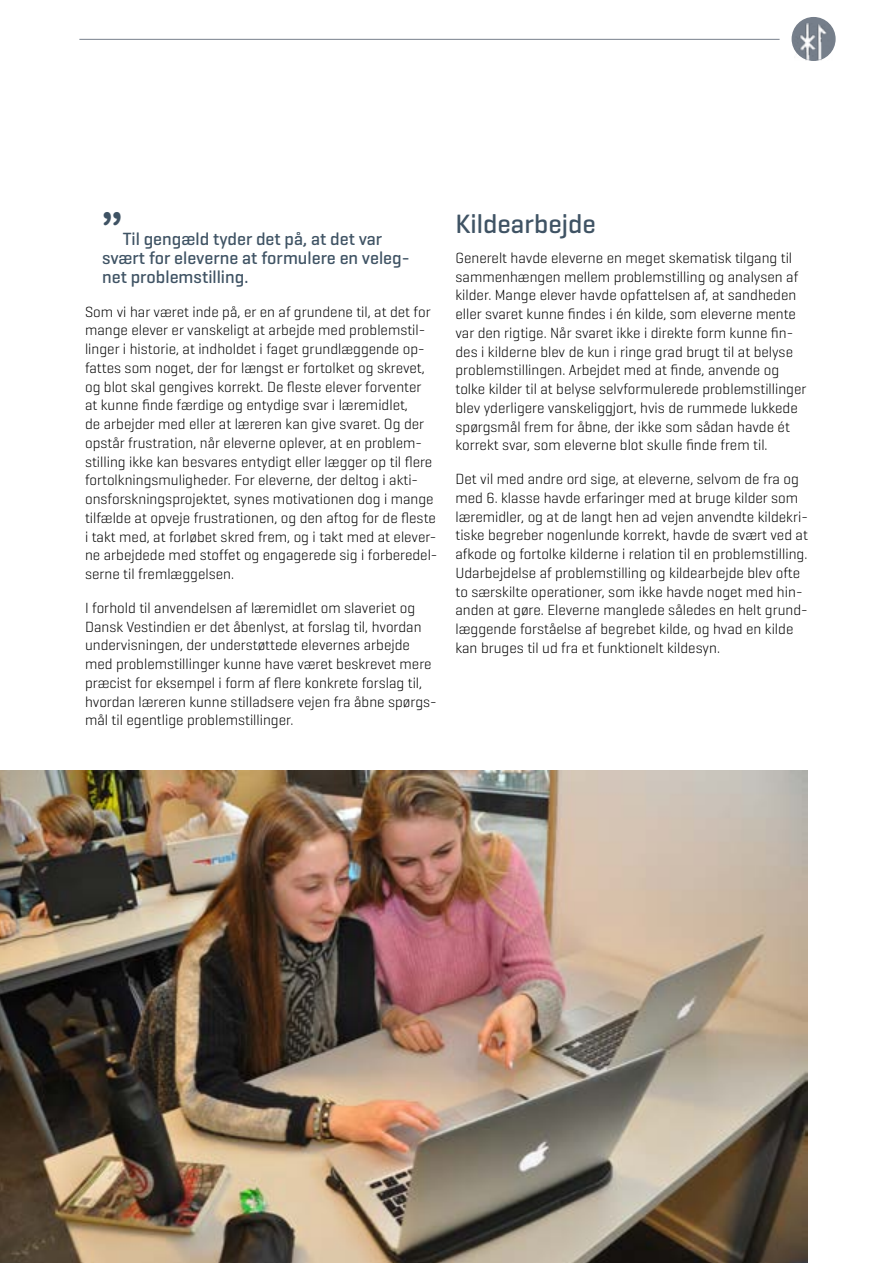
<style>
.page{position:relative;width:893px;height:1263px;background:#fff}
.page>*{position:absolute;margin:0;border:0;box-sizing:border-box;transform-origin:0 0}
.t1{font:45px "Arial Rounded MT Bold";color:#3f5364}
.t2{font:500 27px "Geogrotesque";color:#3f5364}
.t3{font:500 18px/18.8px "Geogrotesque";color:#3f5364}
.t4{font:300 15px/18.8px "Geogrotesque";color:#000}
</style>
<div class="page">
<hr style="left:79px;top:39px;width:701px;height:1px;background:#767f8b">
<div style="left:792px;top:18px;width:43px;height:42px;background:#767f8b;border-radius:50%"></div>
<div style="left:792px;top:17px;width:44px;height:44px;border:2px solid #767f8b;border-radius:50%"></div>
<img style="left:795px;top:23px;width:37px;height:38px">
<img style="left:0;top:770px;width:808px;height:493px">
<h1 class="t1" style="left:102px;top:203px;width:22px">”</h1>
<p class="t3" style="left:102px;top:229px;width:309px;text-indent:21px">Til gengæld tyder det på, at det var svært for eleverne at formulere en veleg&shy;net problemstilling.</p>
<p class="t4" style="left:85px;top:302px;width:354px">Som vi har været inde på, er en af grundene til, at det for mange elever er vanskeligt at arbejde med problemstil&shy;linger i historie, at indholdet i faget grundlæggende op&shy;fattes som noget, der for længst er fortolket og skrevet, og blot skal gengives korrekt. De fleste elever forventer at kunne finde færdige og entydige svar i læremidlet,<br>de arbejder med eller at læreren kan give svaret. Og der opstår frustration, når eleverne oplever, at en problem&shy;stilling ikke kan besvares entydigt eller lægger op til flere fortolkningsmuligheder. For eleverne, der deltog i akti&shy;onsforskningsprojektet, synes motivationen dog i mange tilfælde at opveje frustrationen, og den aftog for de fleste i takt med, at forløbet skred frem, og i takt med at elever&shy;ne arbejdede med stoffet og engagerede sig i forberedel&shy;serne til fremlæggelsen.</p>
<p class="t4" style="left:85px;top:598px;width:353px">I forhold til anvendelsen af læremidlet om slaveriet og Dansk Vestindien er det åbenlyst, at forslag til, hvordan undervisningen, der understøttede elevernes arbejde med problemstillinger kunne have været beskrevet mere præcist for eksempel i form af flere konkrete forslag til, hvordan læreren kunne stilladsere vejen fra åbne spørgs&shy;mål til egentlige problemstillinger.</p>
<h2 class="t2" style="left:455px;top:207px;width:142px">Kildearbejde</h2>
<p class="t4" style="left:455px;top:248px;width:352px">Generelt havde eleverne en meget skematisk tilgang til sammenhængen mellem problemstilling og analysen af kilder. Mange elever havde opfattelsen af, at sandheden eller svaret kunne findes i én kilde, som eleverne mente var den rigtige. Når svaret ikke i direkte form kunne fin&shy;des i kilderne blev de kun i ringe grad brugt til at belyse problemstillingen. Arbejdet med at finde, anvende og tolke kilder til at belyse selvformulerede problemstillinger blev yderligere vanskeliggjort, hvis de rummede lukkede spørgsmål frem for åbne, der ikke som sådan havde ét korrekt svar, som eleverne blot skulle finde frem til.</p>
<p class="t4" style="left:455px;top:469px;width:354px">Det vil med andre ord sige, at eleverne, selvom de fra og med 6. klasse havde erfaringer med at bruge kilder som læremidler, og at de langt hen ad vejen anvendte kildekri&shy;tiske begreber nogenlunde korrekt, havde de svært ved at afkode og fortolke kilderne i relation til en problemstilling.<br>Udarbejdelse af problemstilling og kildearbejde blev ofte to særskilte operationer, som ikke havde noget med hin&shy;anden at gøre. Eleverne manglede således en helt grund&shy;læggende forståelse af begrebet kilde, og hvad en kilde kan bruges til ud fra et funktionelt kildesyn.</p>
</div>
